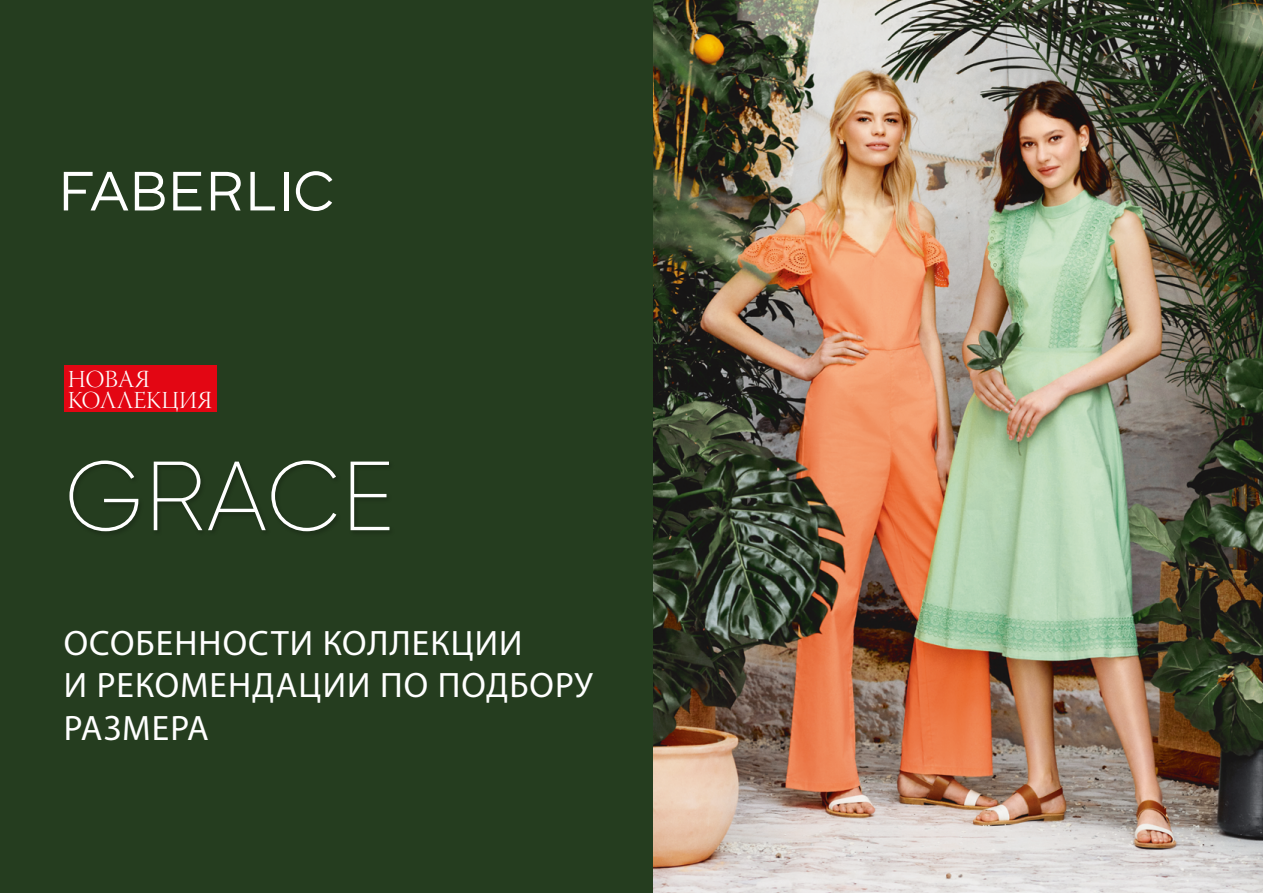
<style>
.page{position:relative;width:1263px;height:893px;background:#fff}
.page>*{position:absolute;margin:0;border:0;box-sizing:border-box;transform-origin:0 0}
.t1{font:200 97.95px "Gilroy";letter-spacing:.01em;color:#fff}
.t2{font:35.4px/42.5px "Myriad Pro";letter-spacing:.03em;color:#fff}
.t3{font:24.3px/20.7px "Warnock Pro Light Disp";letter-spacing:.005em;color:#fff}
</style>
<div class="page">
<div style="left:0;top:0;width:653px;height:893px;background:#253d1f"></div>
<svg style="left:173px;top:172px;width:28px;height:38px"></svg>
<svg style="left:250px;top:172px;width:25px;height:38px"></svg>
<hr style="left:284px;top:172px;width:4px;height:38px;background:#fff">
<svg style="left:211px;top:172px;width:30px;height:38px"></svg>
<svg style="left:64px;top:172px;width:64px;height:38px"></svg>
<svg style="left:135px;top:172px;width:30px;height:38px"></svg>
<svg style="left:296px;top:171px;width:36px;height:40px"></svg>
<div style="left:64px;top:366px;width:153px;height:46px;background:#e30613"></div>
<img style="left:653px;top:0;width:610px;height:893px">
<p class="t3" style="left:68px;top:371px;width:146px">НОВАЯ<br>КОЛЛЕКЦИЯ</p>
<h1 class="t1" style="left:64px;top:436px;width:331px">GRACE</h1>
<p class="t2" style="left:64px;top:621px;width:531px">ОСОБЕННОСТИ КОЛЛЕКЦИИ<br>И РЕКОМЕНДАЦИИ ПО ПОДБОРУ<br>РАЗМЕРА</p>
</div>
